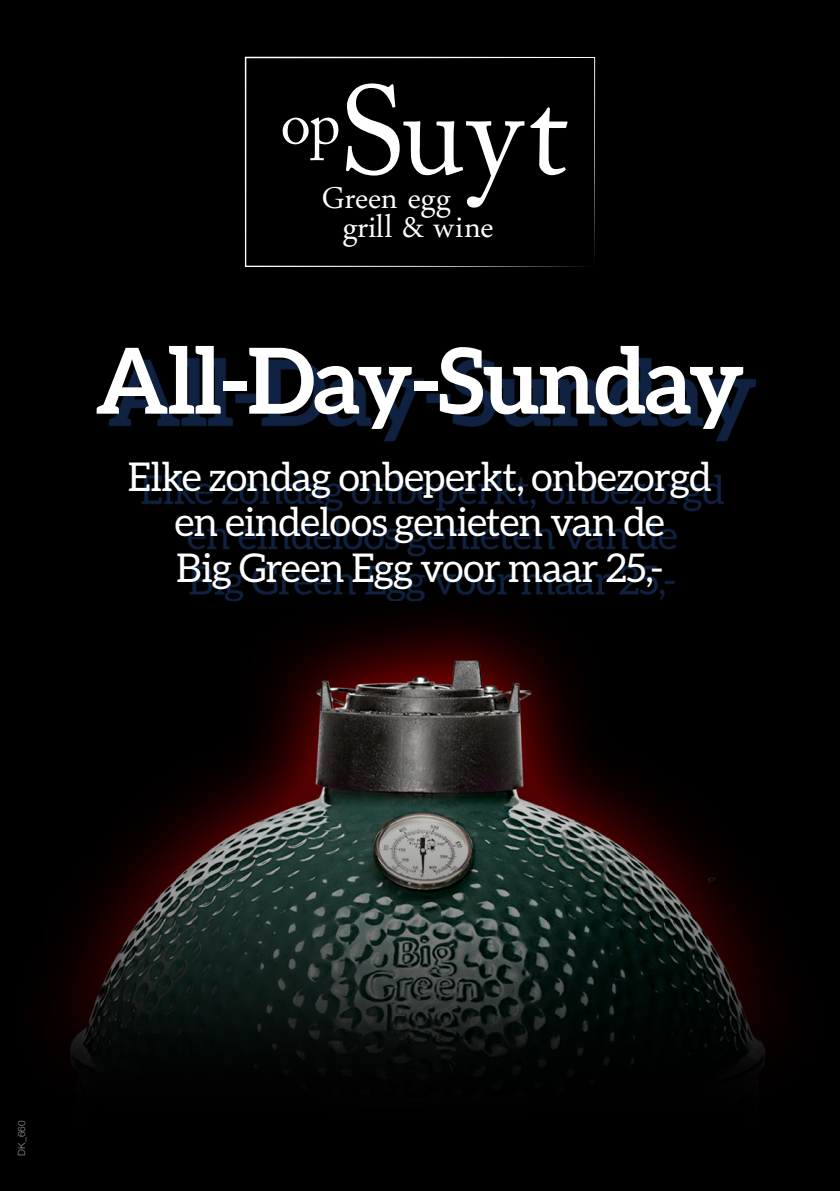
<style>
.page{position:relative;width:840px;height:1191px;background:#fff}
.page>*{position:absolute;margin:0;border:0;box-sizing:border-box;transform-origin:0 0}
.t1{font:700 91.2px "Aleo";letter-spacing:-.02em;color:#fff}
.t2{font:44.2px "Daun Penh";letter-spacing:-.005em;color:#fff}
.t3{font:39.6px/45px "Aleo";letter-spacing:-.02em;color:#fff;text-align:center}
.t4{font:300 10px "Helvetica Neue LT Std";color:#939598}
</style>
<div class="page">
<img style="left:0;top:0;width:839px;height:1191px">
<svg style="left:245px;top:57px;width:349px;height:210px;background:#161616"></svg>
<svg style="left:108px;top:358px;width:647px;height:243px;background:#03060d"></svg>
<p class="t2" style="left:321px;top:166px;width:131px">Green egg</p>
<p class="t2" style="left:342px;top:196px;width:152px">grill &amp; wine</p>
<h1 class="t1" style="left:95px;top:328px;width:650px">All-Day-Sunday</h1>
<p class="t3" style="left:128px;top:454px;width:585px">Elke zondag onbeperkt, onbezorgd en eindeloos genieten van de<br>Big Green Egg voor maar 25,-</p>
<p class="t4" style="left:15px;top:1155px;width:37px;rotate:-90deg">DK_660</p>
</div>
